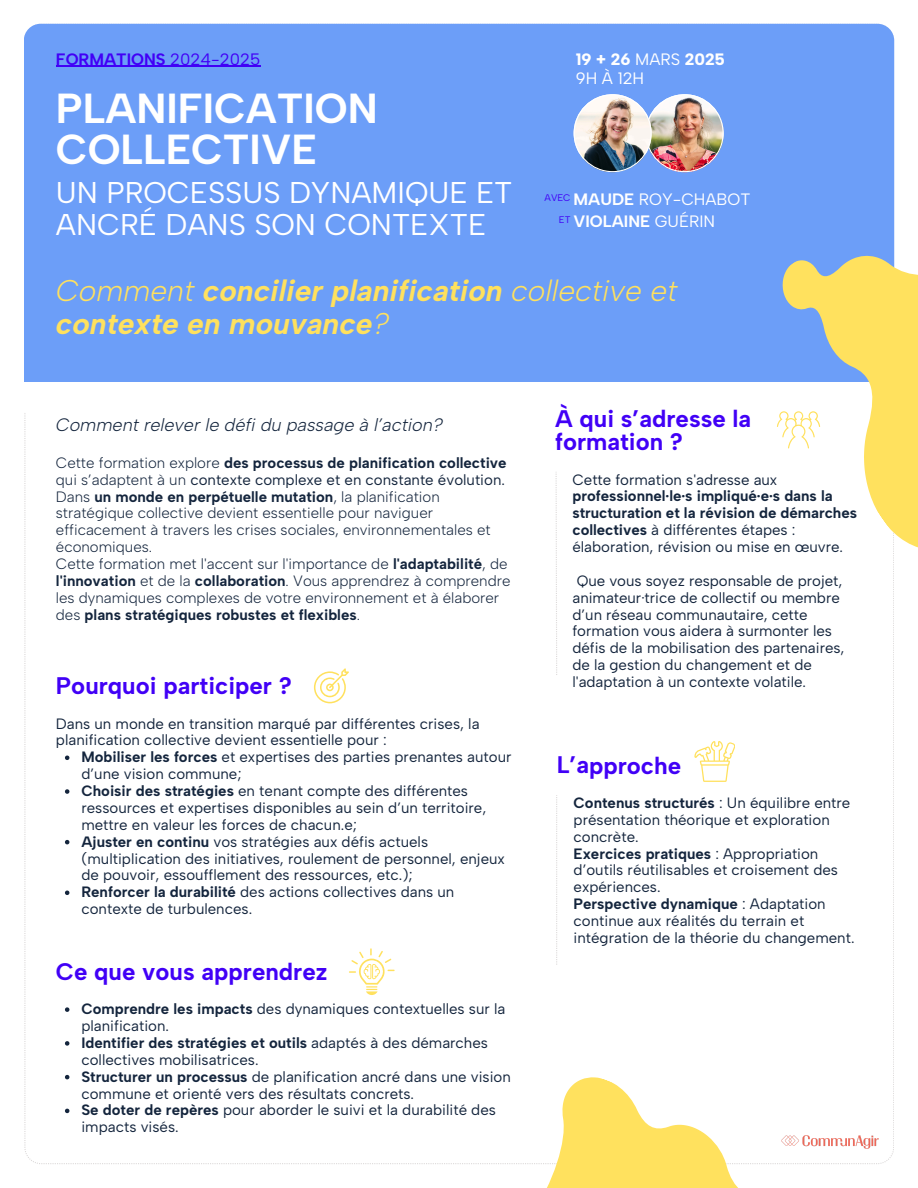
<style>
.page{position:relative;width:918px;height:1188px;background:#fff}
.page>*{position:absolute;margin:0;border:0;box-sizing:border-box;transform-origin:0 0}
.t1{font:700 42px/40.5px "Albert Sans";color:#fff}
.t2{font:italic 700 30px/32.7px "Albert Sans";color:#ffe15e}
.t3{font:30px/32.7px "Albert Sans";color:#fff}
.t4{font:700 24px/23.7px "Albert Sans";color:#4100f6}
.t5{font:italic 300 18px "Albert Sans";color:#14253d}
.t6{font:16.5px/19.2px "Albert Sans";color:#fff}
.t7{font:700 16.5px "Albert Sans";color:#4100f6}
.t8{font:700 16.5px "Albert Sans";color:#fff}
.t9{font:15px/16.8px "Albert Sans";color:#14253d}
.t10{font:300 15px/16.8px "Albert Sans";color:#14253d}
.t11{font:700 15px/16.8px "Albert Sans";color:#14253d}
.t12{font:9.6px "Albert Sans";color:#4100f6}
.s1{font-weight:400}
.s2{font-weight:800}
.s3{font-weight:700}
.s4{font-weight:300}
</style>
<div class="page">
<div style="left:24px;top:24px;width:870px;height:381px;background:#6c9ef8;border-radius:17px"></div>
<div style="left:0;top:382px;width:918px;height:29px;background:#fff"></div>
<svg style="left:556px;top:472px;width:1px;height:203px"></svg>
<svg style="left:777px;top:142px;width:141px;height:489px"></svg>
<svg style="left:314px;top:668px;width:35px;height:35px"></svg>
<svg style="left:694px;top:741px;width:41px;height:40px"></svg>
<svg style="left:556px;top:795px;width:1px;height:170px"></svg>
<img style="left:574px;top:94px;width:150px;height:78px">
<svg style="left:65px;top:1007px;width:4px;height:5px"></svg>
<svg style="left:65px;top:1041px;width:4px;height:5px"></svg>
<svg style="left:65px;top:1075px;width:4px;height:4px"></svg>
<svg style="left:65px;top:1109px;width:4px;height:4px"></svg>
<svg style="left:222px;top:1007px;width:672px;height:181px"></svg>
<svg style="left:349px;top:948px;width:46px;height:47px"></svg>
<svg style="left:65px;top:756px;width:4px;height:4px"></svg>
<svg style="left:65px;top:789px;width:4px;height:5px"></svg>
<svg style="left:65px;top:840px;width:4px;height:4px"></svg>
<svg style="left:65px;top:891px;width:4px;height:4px"></svg>
<hr style="left:56px;top:66px;width:114px;height:1px;background:#4100f6">
<hr style="left:170px;top:66px;width:90px;height:1px;background:#4100f6">
<p class="t7" style="left:56px;top:49px;width:206px">FORMATIONS <span class="s1">2024-2025</span></p>
<p class="t1" style="left:56px;top:88px;width:323px">PLANIFICATION<br>COLLECTIVE</p>
<p class="t3" style="left:56px;top:176px;width:458px">UN PROCESSUS DYNAMIQUE ET<br>ANCRÉ DANS SON CONTEXTE</p>
<h5 class="t6" style="left:576px;top:49px;width:151px"><span class="s2">19 + 26</span> MARS <span class="s2">2025<br></span>9H À 12H</h5>
<p class="t12" style="left:545px;top:192px;width:28px">AVEC</p>
<p class="t6" style="left:574px;top:189px;width:178px"><span class="s3">MAUDE</span> ROY-CHABOT</p>
<h4 class="t12" style="left:559px;top:214px;width:13px">ET</h4>
<h1 class="t8" style="left:574px;top:211px;width:143px">VIOLAINE <span class="s1">GUÉRIN</span></h1>
<p class="t2" style="left:56px;top:275px;width:623px"><span class="s4">Comment</span> concilier planification <span class="s4">collective et </span>contexte en mouvance<span class="s4">?</span></p>
<h4 class="t5" style="left:56px;top:414px;width:388px">Comment relever le défi du passage à l’action?</h4>
<p class="t9" style="left:56px;top:454px;width:452px"><span class="s4">Cette formation explore</span> <span class="s3">des processus de planification collective </span><span class="s4">qui s’adaptent à un</span> contexte complexe et en constante évolution.</p>
<p class="t10" style="left:56px;top:488px;width:436px">Dans <span class="s3">un monde en perpétuelle mutation</span>, la planification stratégique collective devient essentielle pour naviguer efficacement à travers les crises sociales, environnementales et économiques.</p>
<p class="t10" style="left:56px;top:555px;width:456px">Cette formation met l'accent sur l'importance de <span class="s3">l'adaptabilité</span>, de <span class="s3">l'innovation</span> et de la <span class="s3">collaboration</span>. Vous apprendrez à comprendre les dynamiques complexes de votre environnement et à élaborer des <span class="s3">plans stratégiques robustes et flexibles</span>.</p>
<p class="t4" style="left:555px;top:406px;width:198px">À qui s’adresse la formation ?</p>
<h5 class="t11" style="left:572px;top:471px;width:286px"><span class="s1">Cette formation s'adresse aux </span>professionnel·le·s impliqué·e·s dans la structuration et la révision de démarches collectives <span class="s1">à différentes étapes : élaboration, révision ou mise en œuvre.</span></h5>
<p class="t9" style="left:572px;top:572px;width:274px">Que vous soyez responsable de projet, animateur·trice de collectif ou membre d’un réseau communautaire, cette formation vous aidera à surmonter les défis de la mobilisation des partenaires, de la gestion du changement et de</p>
<h2 class="t4" style="left:56px;top:674px;width:238px">Pourquoi participer ?</h2>
<p class="t9" style="left:572px;top:673px;width:235px">l'adaptation à un contexte volatile.</p>
<p class="t9" style="left:56px;top:715px;width:425px">Dans un monde en transition marqué par différentes crises, la planification collective devient essentielle pour :</p>
<p class="t9" style="left:81px;top:749px;width:432px"><span class="s3">Mobiliser les forces</span> et expertises des parties prenantes autour d’une vision commune;</p>
<p class="t9" style="left:81px;top:782px;width:406px"><span class="s3">Choisir des stratégies</span> en tenant compte des différentes ressources et expertises disponibles au sein d’un territoire, mettre en valeur les forces de chacun.e;</p>
<p class="t9" style="left:81px;top:833px;width:425px"><span class="s3">Ajuster en continu</span> vos stratégies aux défis actuels (multiplication des initiatives, roulement de personnel, enjeux de pouvoir, essoufflement des ressources, etc.);</p>
<p class="t9" style="left:81px;top:884px;width:374px"><span class="s3">Renforcer la durabilité</span> des actions collectives dans un contexte de turbulences.</p>
<h4 class="t4" style="left:56px;top:959px;width:273px">Ce que vous apprendrez</h4>
<p class="t9" style="left:81px;top:1000px;width:426px"><span class="s3">Comprendre les impacts</span> des dynamiques contextuelles sur la planification.</p>
<h6 class="t9" style="left:81px;top:1034px;width:408px"><span class="s3">Identifier des stratégies et outils</span> adaptés à des démarches collectives mobilisatrices.</h6>
<p class="t9" style="left:81px;top:1068px;width:431px"><span class="s3">Structurer un processus</span> de planification ancré dans une vision commune et orienté vers des résultats concrets.</p>
<p class="t9" style="left:81px;top:1102px;width:416px"><span class="s3">Se doter de repères</span> pour aborder le suivi et la durabilité des impacts visés.</p>
<p class="t4" style="left:557px;top:753px;width:126px">L’approche</p>
<p class="t9" style="left:574px;top:794px;width:278px"><span class="s3">Contenus structurés</span> : Un équilibre entre présentation théorique et exploration concrète.</p>
<h5 class="t9" style="left:574px;top:845px;width:266px"><span class="s3">Exercices pratiques</span> : Appropriation d’outils réutilisables et croisement des expériences.</h5>
<h5 class="t9" style="left:574px;top:896px;width:282px"><span class="s3">Perspective dynamique</span> : Adaptation continue aux réalités du terrain et intégration de la théorie du changement.</h5>
</div>
